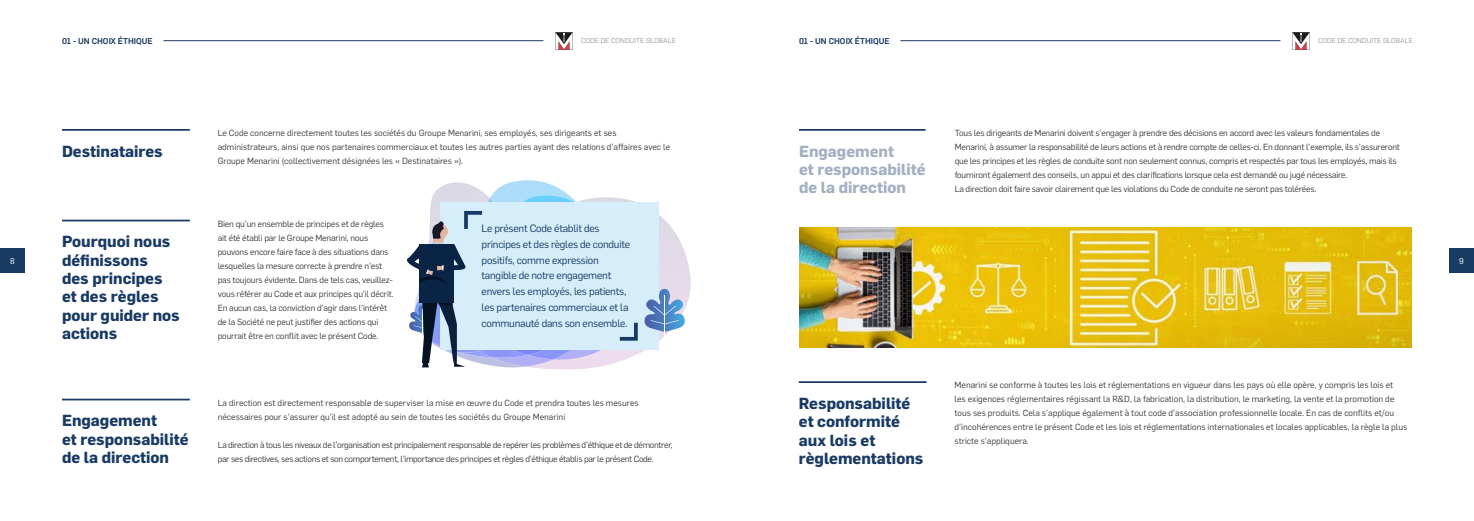
<style>
.page{position:relative;width:1474px;height:521px;background:#fff}
.page>*{position:absolute;margin:0;border:0;box-sizing:border-box;transform-origin:0 0}
.t1{font:700 15.75px/18.4px "Flama";color:#183a65}
.t2{font:700 15.75px/18.4px "Flama";color:#a3b0c2}
.t3{font:10.5px/15.8px "Flama";letter-spacing:-.02em;color:#183a65}
.t4{font:8.75px/14px "Flama";letter-spacing:-.015em;color:#3c3c3b}
.t5{font:8.75px/14px "Flama";letter-spacing:-.035em;color:#3c3c3b}
.t6{font:500 8.31px "Flama";color:#183a65}
.t7{font:8.31px "Flama";color:#fff}
.t8{font:7px "Flama";color:#9d9d9c}
</style>
<div class="page">
<hr style="left:900px;top:40px;width:380px;height:1px;background:#183a65">
<hr style="left:163px;top:40px;width:380px;height:1px;background:#183a65">
<div style="left:0;top:248px;width:25px;height:25px;background:#183a65"></div>
<div style="left:1449px;top:248px;width:24px;height:25px;background:#183a65"></div>
<svg style="left:1292px;top:32px;width:17px;height:18px"></svg>
<svg style="left:555px;top:32px;width:18px;height:18px"></svg>
<img style="left:799px;top:228px;width:612px;height:119px">
<hr style="left:62px;top:129px;width:128px;height:2px;background:#183a65">
<hr style="left:62px;top:220px;width:128px;height:1px;background:#183a65">
<hr style="left:62px;top:399px;width:128px;height:1px;background:#183a65">
<svg style="left:407px;top:180px;width:284px;height:189px"></svg>
<hr style="left:798px;top:381px;width:128px;height:2px;background:#183a65">
<hr style="left:799px;top:129px;width:126px;height:2px;background:#183a65">
<p class="t6" style="left:62px;top:35px;width:92px">01 - UN CHOIX ÉTHIQUE</p>
<p class="t6" style="left:799px;top:35px;width:92px">01 - UN CHOIX ÉTHIQUE</p>
<p class="t8" style="left:581px;top:36px;width:96px">CODE DE CONDUITE GLOBALE</p>
<p class="t8" style="left:1318px;top:36px;width:96px">CODE DE CONDUITE GLOBALE</p>
<h1 class="t1" style="left:62px;top:141px;width:102px">Destinataires</h1>
<p class="t4" style="left:218px;top:125px;width:454px">Le Code concerne directement toutes les sociétés du Groupe Menarini, ses employés, ses dirigeants et ses administrateurs, ainsi que nos partenaires commerciaux et toutes les autres parties ayant des relations d’affaires avec le<br>Groupe Menarini (collectivement désignées les « Destinataires »).</p>
<h1 class="t2" style="left:799px;top:141px;width:128px">Engagement<br>et responsabilité de la direction</h1>
<p class="t4" style="left:954px;top:125px;width:447px">Tous les dirigeants de Menarini doivent s’engager à prendre des décisions en accord avec les valeurs fondamentales de Menarini, à assumer la responsabilité de leurs actions et à rendre compte de celles-ci. En donnant l’exemple, ils s’assureront que les principes et les règles de conduite sont non seulement connus, compris et respectés par tous les employés, mais ils fourniront également des conseils, un appui et des clarifications lorsque cela est demandé ou jugé nécessaire.<br>La direction doit faire savoir clairement que les violations du Code de conduite ne seront pas tolérées.</p>
<p class="t4" style="left:218px;top:216px;width:177px">Bien qu’un ensemble de principes et de règles ait été établi par le Groupe Menarini, nous pouvons encore faire face à des situations dans lesquelles la mesure correcte à prendre n’est pas toujours évidente. Dans de tels cas, veuillez&shy;vous référer au Code et aux principes qu’il décrit.<br>En aucun cas, la conviction d’agir dans l’intérêt de la Société ne peut justifier des actions qui pourrait être en conflit avec le présent Code.</p>
<p class="t3" style="left:481px;top:220px;width:150px">Le présent Code établit des principes et des règles de conduite positifs, comme expression tangible de notre engagement envers les employés, les patients, les partenaires commerciaux et la communauté dans son ensemble.</p>
<h1 class="t1" style="left:62px;top:232px;width:119px">Pourquoi nous définissons<br>des principes et des règles pour guider nos actions</h1>
<p class="t7" style="left:10px;top:255px;width:6px">8</p>
<p class="t7" style="left:1459px;top:255px;width:6px">9</p>
<h1 class="t1" style="left:62px;top:411px;width:128px">Engagement<br>et responsabilité de la direction</h1>
<p class="t4" style="left:218px;top:395px;width:422px">La direction est directement responsable de superviser la mise en œuvre du Code et prendra toutes les mesures nécessaires pour s’assurer qu’il est adopté au sein de toutes les sociétés du Groupe Menarini</p>
<p class="t5" style="left:218px;top:437px;width:456px">La direction à tous les niveaux de l’organisation est principalement responsable de repérer les problèmes d’éthique et de démontrer, par ses directives, ses actions et son comportement, l’importance des principes et règles d’éthique établis par le présent Code.</p>
<h1 class="t1" style="left:798px;top:393px;width:126px">Responsabilité et conformité aux lois et règlementations</h1>
<p class="t4" style="left:954px;top:378px;width:454px">Menarini se conforme à toutes les lois et réglementations en vigueur dans les pays où elle opère, y compris les lois et<br>les exigences réglementaires régissant la R&amp;D, la fabrication, la distribution, le marketing, la vente et la promotion de tous ses produits. Cela s’applique également à tout code d’association professionnelle locale. En cas de conflits et/ou d’incohérences entre le présent Code et les lois et réglementations internationales et locales applicables, la règle la plus stricte s’appliquera.</p>
</div>
